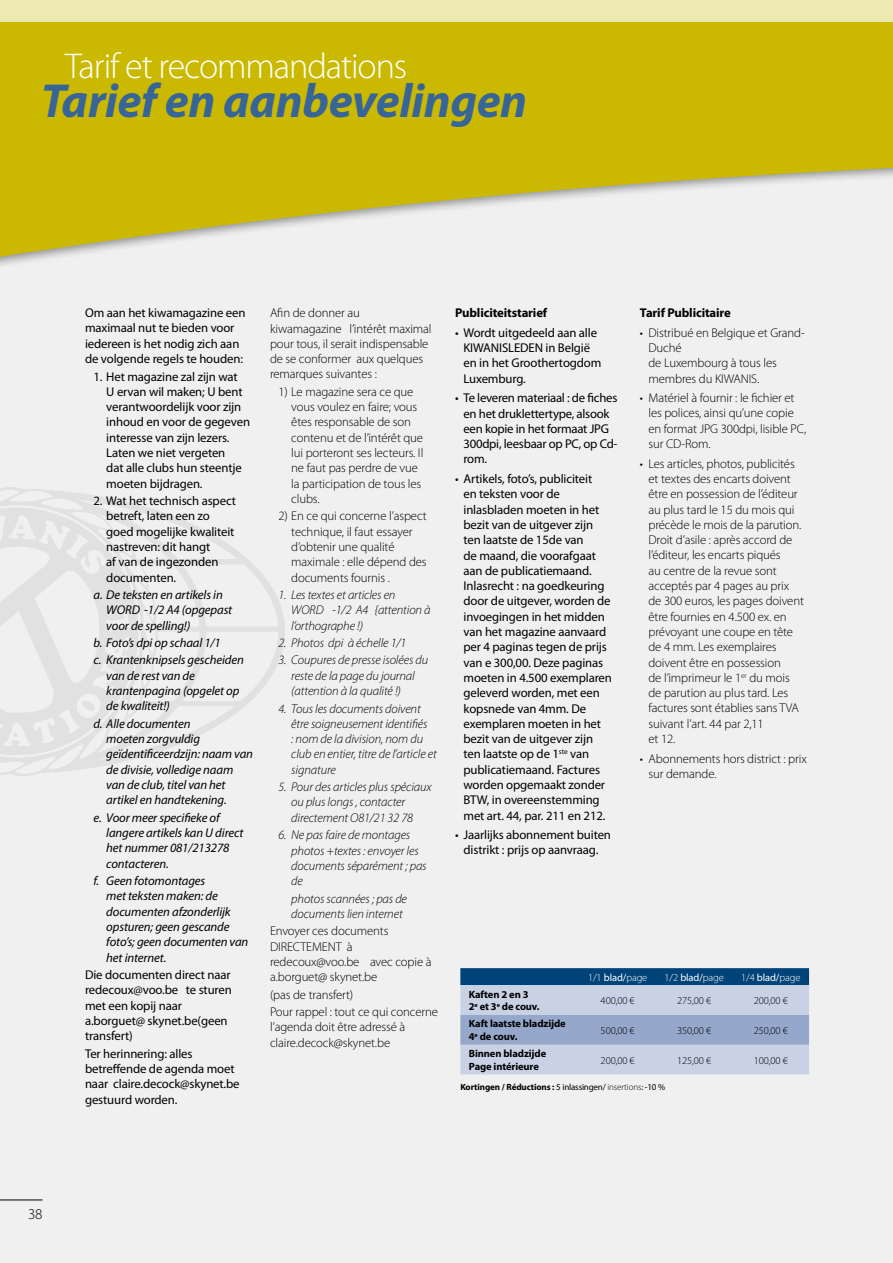
<style>
.page{position:relative;width:893px;height:1263px;background:#f0f0f0}
.page>*{position:absolute;margin:0;border:0;box-sizing:border-box;transform-origin:0 0}
.t1{font:italic 700 48px "Myriad Pro";letter-spacing:-.01em;color:#376597}
.t2{font:300 36px "Myriad Pro";letter-spacing:-.03em;color:#fff}
.t3{font:300 15px "Myriad Pro";color:#000}
.t4{font:12.75px/15.3px "Myriad Pro";letter-spacing:-.01em;color:#000}
.t5{font:300 12.75px/15.3px "Myriad Pro";letter-spacing:-.01em;color:#000}
.t6{font:italic 12.75px/15.3px "Myriad Pro";letter-spacing:-.01em;color:#000}
.t7{font:italic 300 12.75px/15.3px "Myriad Pro";letter-spacing:-.01em;color:#000}
.t8{font:700 12.75px "Myriad Pro";letter-spacing:-.01em;color:#000}
.t9{font:700 10.5px/12.6px "Myriad Pro";letter-spacing:-.01em;color:#000}
.t10{font:300 10.5px "Myriad Pro";letter-spacing:-.01em;color:#000}
.t11{font:300 10.5px "Myriad Pro";letter-spacing:-.01em;color:#fff}
.t12{font:700 9px "Myriad Pro";letter-spacing:-.01em;color:#000}
.s1{font-weight:400}
.s2{font-weight:300}
</style>
<div class="page">
<svg style="left:0;top:21px;width:893px;height:238px;fill:#cab900"></svg>
<hr style="left:0;top:1199px;width:43px;height:1px;background:#000">
<div style="left:0;top:0;width:893px;height:21px;background:#eee9b2"></div>
<svg style="left:460px;top:968px;width:349px;height:106px;background:#9aafcc"></svg>
<h2 class="t2" style="left:65px;top:46px;width:344px">Tarif et recommandations</h2>
<h1 class="t1" style="left:41px;top:74px;width:488px">Tarief en aanbevelingen</h1>
<p class="t3" style="left:28px;top:1206px;width:16px">38</p>
<p class="t4" style="left:85px;top:305px;width:162px">Om aan het kiwamagazine een maximaal nut te bieden voor iedereen is het nodig zich aan de volgende regels te houden:</p>
<p class="t4" style="left:106px;top:369px;width:145px;text-indent:-13px">1. Het magazine zal zijn wat<br>U ervan wil maken; U bent verantwoordelijk voor zijn inhoud en voor de gegeven interesse van zijn lezers.<br>Laten we niet vergeten<br>dat alle clubs hun steentje moeten bijdragen.</p>
<p class="t4" style="left:106px;top:493px;width:131px;text-indent:-13px">2. Wat het technisch aspect betreft, laten een zo goed mogelijke kwaliteit nastreven: dit hangt<br>af van de ingezonden documenten.</p>
<p class="t6" style="left:106px;top:587px;width:128px;text-indent:-13px">a. De teksten en artikels in<br>WORD -1/2 A4 (opgepast voor de spelling!)</p>
<p class="t6" style="left:94px;top:634px;width:152px;line-height:17.4px">b. Foto’s dpi op schaal 1/1<br>c. Krantenknipsels gescheiden</p>
<p class="t6" style="left:106px;top:668px;width:135px">van de rest van de krantenpagina (opgelet op de kwaliteit!)</p>
<p class="t6" style="left:106px;top:716px;width:148px;text-indent:-13px">d. Alle documenten<br>moeten zorgvuldig geïdentificeerdzijn: naam van de divisie, volledige naam van de club, titel van het artikel en handtekening.</p>
<p class="t6" style="left:106px;top:810px;width:139px;text-indent:-13px">e. Voor meer specifieke of langere artikels kan U direct het nummer 081/213278 contacteren.</p>
<p class="t6" style="left:106px;top:873px;width:144px;text-indent:-13px">f. Geen fotomontages<br>met teksten maken: de documenten afzonderlijk opsturen; geen gescande foto’s; geen documenten van het internet.</p>
<p class="t4" style="left:85px;top:967px;width:148px">Die documenten direct naar redecoux@voo.be te sturen met een kopij naar a.borguet@ skynet.be(geen transfert)</p>
<p class="t4" style="left:85px;top:1046px;width:156px">Ter herinnering: alles betreffende de agenda moet naar claire.decock@skynet.be gestuurd worden.</p>
<p class="t5" style="left:270px;top:305px;width:163px">Afin de donner au kiwamagazine l’intérêt maximal pour tous, il serait indispensable de se conformer aux quelques remarques suivantes :</p>
<p class="t5" style="left:291px;top:384px;width:134px;text-indent:-13px">1) Le magazine sera ce que vous voulez en faire; vous êtes responsable de son contenu et de l’intérêt que lui porteront ses lecteurs. Il ne faut pas perdre de vue la participation de tous les clubs.</p>
<p class="t5" style="left:291px;top:509px;width:137px;text-indent:-13px">2) En ce qui concerne l’aspect technique, il faut essayer d’obtenir une qualité maximale : elle dépend des documents fournis .</p>
<p class="t7" style="left:291px;top:587px;width:141px;text-indent:-13px">1. Les textes et articles en<br>WORD -1/2 A4 {attention à l’orthographe !)</p>
<p class="t7" style="left:279px;top:635px;width:129px">2. Photos dpi à échelle 1/1</p>
<p class="t7" style="left:291px;top:653px;width:138px;text-indent:-13px">3. Coupures de presse isolées du reste de la page du journal (attention à la qualité !)</p>
<p class="t7" style="left:291px;top:701px;width:147px;text-indent:-13px">4. Tous les documents doivent être soigneusement identifiés<br>: nom de la division, nom du club en entier, titre de l’article et signature</p>
<p class="t7" style="left:291px;top:780px;width:142px;text-indent:-13px">5. Pour des articles plus spéciaux ou plus longs , contacter directement O81/21 32 78</p>
<p class="t7" style="left:291px;top:828px;width:137px;text-indent:-13px">6. Ne pas faire de montages photos +textes : envoyer les documents séparément ; pas de</p>
<p class="t7" style="left:291px;top:891px;width:117px">photos scannées ; pas de documents lien internet</p>
<p class="t5" style="left:270px;top:923px;width:163px">Envoyer ces documents<br>DIRECTEMENT à redecoux@voo.be avec copie à a.borguet@ skynet.be</p>
<p class="t5" style="left:270px;top:986px;width:169px;line-height:17.4px">(pas de transfert)<br>Pour rappel : tout ce qui concerne</p>
<p class="t5" style="left:270px;top:1020px;width:137px">l’agenda doit être adressé à claire.decock@skynet.be</p>
<p class="t8" style="left:455px;top:306px;width:94px">Publiciteitstarief</p>
<p class="t4" style="left:463px;top:325px;width:139px;text-indent:-9px">• Wordt uitgedeeld aan alle<br>KIWANISLEDEN in België en in het Groothertogdom<br>Luxemburg.</p>
<p class="t4" style="left:463px;top:391px;width:156px;text-indent:-9px">• Te leveren materiaal : de fiches en het druklettertype, alsook een kopie in het formaat JPG<br>300dpi, leesbaar op PC, op Cd&shy;rom.</p>
<p class="t4" style="left:463px;top:471px;width:150px;text-indent:-8px">• Artikels, foto’s, publiciteit<br>en teksten voor de inlasbladen moeten in het bezit van de uitgever zijn ten laatste de 15de van<br>de maand, die voorafgaat aan de publicatiemaand.<br>Inlasrecht : na goedkeuring door de uitgever, worden de invoegingen in het midden van het magazine aanvaard per 4 paginas tegen de prijs van e 300,00. Deze paginas moeten in 4.500 exemplaren geleverd worden, met een kopsnede van 4mm. De exemplaren moeten in het bezit van de uitgever zijn ten laatste op de 1<sup>ste</sup> van publicatiemaand. Factures worden opgemaakt zonder<br>BTW, in overeenstemming met art. 44, par. 211 en 212.</p>
<p class="t4" style="left:455px;top:827px;width:158px;text-align:center">• Jaarlijks abonnement buiten distrikt : prijs op aanvraag.</p>
<p class="t8" style="left:640px;top:306px;width:92px">Tarif Publicitaire</p>
<p class="t5" style="left:648px;top:325px;width:158px;text-indent:-9px">• Distribué en Belgique et Grand-<br>Duché<br>de Luxembourg à tous les membres du KIWANIS.</p>
<p class="t5" style="left:648px;top:390px;width:159px;text-indent:-9px">• Matériel à fournir : le fichier et les polices, ainsi qu’une copie en format JPG 300dpi, lisible PC, sur CD-Rom.</p>
<p class="t5" style="left:648px;top:456px;width:157px;text-indent:-8px">• Les articles, photos, publicités et textes des encarts doivent être en possession de l’éditeur au plus tard le 15 du mois qui précède le mois de la parution.<br>Droit d’asile : après accord de l’éditeur, les encarts piqués<br>au centre de la revue sont acceptés par 4 pages au prix de 300 euros, les pages doivent être fournies en 4.500 ex. en prévoyant une coupe en tête de 4 mm. Les exemplaires doivent être en possession<br>de l’imprimeur le 1<sup>er</sup> du mois de parution au plus tard. Les factures sont établies sans TVA suivant l’art. 44 par 2,11<br>et 12.</p>
<p class="t5" style="left:648px;top:751px;width:160px;text-indent:-9px">• Abonnements hors district : prix sur demande.</p>
<p class="t11" style="left:588px;top:971px;width:61px">1/1 <span class="s1">blad/</span>page</p>
<p class="t11" style="left:665px;top:971px;width:61px">1/2 <span class="s1">blad/</span>page</p>
<p class="t11" style="left:741px;top:971px;width:61px">1/4 <span class="s1">blad/</span>page</p>
<p class="t9" style="left:469px;top:988px;width:72px">Kaften 2 en 3<br>2<sup>e</sup> et 3<sup>e</sup> de couv.</p>
<p class="t10" style="left:601px;top:995px;width:36px">400,00 €</p>
<p class="t10" style="left:677px;top:995px;width:36px">275,00 €</p>
<p class="t10" style="left:754px;top:995px;width:36px">200,00 €</p>
<p class="t9" style="left:469px;top:1018px;width:98px">Kaft laatste bladzijde<br>4<sup>e</sup> de couv.</p>
<p class="t10" style="left:601px;top:1024px;width:36px">500,00 €</p>
<p class="t10" style="left:677px;top:1024px;width:36px">350,00 €</p>
<p class="t10" style="left:754px;top:1024px;width:36px">250,00 €</p>
<p class="t9" style="left:469px;top:1047px;width:79px">Binnen bladzijde<br>Page intérieure</p>
<p class="t10" style="left:601px;top:1054px;width:36px">200,00 €</p>
<p class="t10" style="left:677px;top:1054px;width:36px">125,00 €</p>
<p class="t10" style="left:754px;top:1054px;width:36px">100,00 €</p>
<p class="t12" style="left:460px;top:1082px;width:206px">Kortingen / Réductions : <span class="s1">5 inlassingen/</span> <span class="s2">insertions</span><span class="s1">: -10 %</span></p>
</div>
